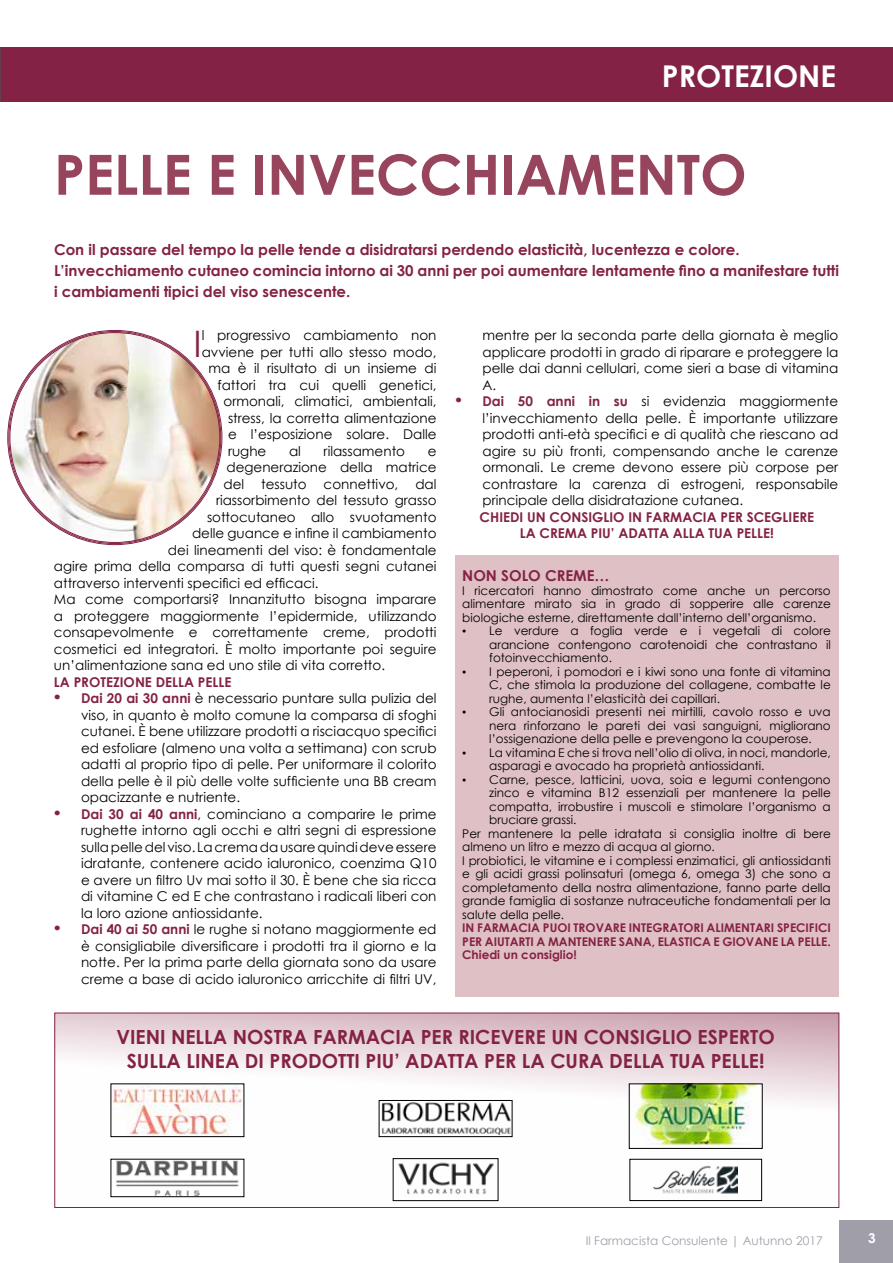
<style>
.page{position:relative;width:893px;height:1263px;background:#fff}
.page>*{position:absolute;margin:0;border:0;box-sizing:border-box;transform-origin:0 0}
.t1{font:700 55.5px "Century Gothic";color:#97455c}
.t2{font:36.45px "Century Gothic";color:#842245}
.t3{font:700 30px "Century Gothic";color:#fff}
.t4{font:700 19.5px/24px "Century Gothic";color:#842245;text-align:center}
.t5{font:700 15px/21px "Century Gothic";color:#842245}
.t6{font:13.5px/16.5px "Century Gothic";color:#000;text-align:justify}
.t7{font:700 13.5px/16.5px "Century Gothic";color:#842245;text-align:center}
.t8{font:700 13.5px "Century Gothic";color:#fff}
.t9{font:12px/13.5px "Century Gothic";color:#000;text-align:justify}
.t10{font:700 12px/13.5px "Century Gothic";color:#842245;text-align:justify}
.t11{font:12px "Century Gothic";color:#a09ea9}
.s1{font-family:"Times New Roman";font-weight:700;font-size:18px;color:#842245}
.s2{font-weight:700;color:#842245}
.s3{font-family:"Times New Roman"}
</style>
<div class="page">
<div style="left:840px;top:1220px;width:53px;height:43px;background:#a09ea9"></div>
<div style="left:0;top:48px;width:893px;height:54px;background:#842245"></div>
<svg style="left:56px;top:1015px;width:781px;height:187px"></svg>
<div style="left:455px;top:556px;width:383px;height:441px;background:#dfc0c5"></div>
<div style="left:54px;top:1013px;width:785px;height:195px;border:1px solid #842245"></div>
<img style="left:9px;top:331px;width:212px;height:212px;border-radius:106px">
<img style="left:113px;top:1086px;width:129px;height:49px">
<div style="left:111px;top:1084px;width:133px;height:53px;border:1px solid #000"></div>
<img style="left:381px;top:1102px;width:129px;height:33px">
<div style="left:379px;top:1100px;width:133px;height:37px;border:1px solid #000"></div>
<img style="left:631px;top:1086px;width:129px;height:60px">
<img style="left:113px;top:1161px;width:129px;height:34px">
<div style="left:111px;top:1159px;width:133px;height:38px;border:1px solid #000"></div>
<img style="left:653px;top:1161px;width:85px;height:38px">
<div style="left:630px;top:1159px;width:132px;height:42px;border:1px solid #000"></div>
<img style="left:395px;top:1160px;width:101px;height:39px">
<div style="left:393px;top:1158px;width:105px;height:43px;border:1px solid #000"></div>
<h3 class="t3" style="left:662px;top:53px;width:176px">PROTEZIONE</h3>
<h1 class="t1" style="left:54px;top:132px;width:694px">PELLE E INVECCHIAMENTO</h1>
<p class="t5" style="left:54px;top:238px;width:786px">Con il passare del tempo la pelle tende a disidratarsi perdendo elasticità, lucentezza e colore.<br>L’invecchiamento cutaneo comincia intorno ai 30 anni per poi aumentare lentamente fino a manifestare tutti i cambiamenti tipici del viso senescente.</p>
<h2 class="t2" style="left:194px;top:318px;width:10px">I</h2>
<p class="t6" style="left:202px;top:327px;width:236px">l progressivo cambiamento non</p>
<p class="t6" style="left:202px;top:344px;width:236px">avviene per tutti allo stesso modo,</p>
<p class="t6" style="left:208px;top:360px;width:229px">ma è il risultato di un insieme di</p>
<p class="t6" style="left:217px;top:377px;width:221px">fattori tra cui quelli genetici,</p>
<p class="t6" style="left:223px;top:393px;width:214px">ormonali, climatici, ambientali,</p>
<p class="t6" style="left:228px;top:410px;width:210px">stress, la corretta alimentazione</p>
<p class="t6" style="left:228px;top:426px;width:210px">e l’esposizione solare. Dalle</p>
<p class="t6" style="left:228px;top:443px;width:40px">rughe</p>
<p class="t6" style="left:289px;top:443px;width:13px">al</p>
<p class="t6" style="left:324px;top:443px;width:83px">rilassamento</p>
<p class="t6" style="left:223px;top:443px;width:215px;text-indent:204px">e degenerazione della matrice del</p>
<p class="t6" style="left:261px;top:476px;width:47px">tessuto</p>
<p class="t6" style="left:324px;top:476px;width:76px">connettivo,</p>
<p class="t6" style="left:415px;top:476px;width:23px">dal</p>
<p class="t6" style="left:216px;top:492px;width:222px">riassorbimento del tessuto grasso</p>
<p class="t6" style="left:207px;top:508px;width:231px">sottocutaneo allo svuotamento</p>
<p class="t6" style="left:192px;top:525px;width:246px">delle guance e infine il cambiamento</p>
<p class="t6" style="left:168px;top:541px;width:270px">dei lineamenti del viso: è fondamentale</p>
<p class="t6" style="left:54px;top:558px;width:384px">agire prima della comparsa di tutti questi segni cutanei</p>
<p class="t6" style="left:54px;top:574px;width:266px">attraverso interventi specifici ed efficaci.</p>
<p class="t6" style="left:54px;top:591px;width:384px">Ma come comportarsi? Innanzitutto bisogna imparare</p>
<p class="t6" style="left:54px;top:607px;width:384px">a proteggere maggiormente l’epidermide, utilizzando</p>
<p class="t6" style="left:54px;top:624px;width:384px">consapevolmente e correttamente creme, prodotti</p>
<p class="t6" style="left:54px;top:640px;width:384px">cosmetici ed integratori. È molto importante poi seguire</p>
<p class="t6" style="left:54px;top:657px;width:333px">un’alimentazione sana ed uno stile di vita corretto.</p>
<p class="t7" style="left:54px;top:673px;width:179px">LA PROTEZIONE DELLA PELLE</p>
<p class="t6" style="left:81px;top:690px;width:357px;text-indent:-27px"><span class="s1">•</span> <span class="s2">Dai 20 ai 30 anni</span> è necessario puntare sulla pulizia del viso, in quanto è molto comune la comparsa di sfoghi cutanei. È bene utilizzare prodotti a risciacquo specifici ed esfoliare (almeno una volta a settimana) con scrub adatti al proprio tipo di pelle. Per uniformare il colorito della pelle è il più delle volte sufficiente una BB cream opacizzante e nutriente.</p>
<p class="t6" style="left:81px;top:806px;width:357px;text-indent:-27px"><span class="s1">•</span> <span class="s2">Dai 30 ai 40 anni</span>, cominciano a comparire le prime rughette intorno agli occhi e altri segni di espressione sulla pelle del viso. La crema da usare quindi deve essere idratante, contenere acido ialuronico, coenzima Q10 e avere un filtro Uv mai sotto il 30. È bene che sia ricca di vitamine C ed E che contrastano i radicali liberi con la loro azione antiossidante.</p>
<p class="t6" style="left:81px;top:921px;width:357px;text-indent:-27px"><span class="s1">•</span> <span class="s2">Dai 40 ai 50 anni</span> le rughe si notano maggiormente ed è consigliabile diversificare i prodotti tra il giorno e la notte. Per la prima parte della giornata sono da usare creme a base di acido ialuronico arricchite di filtri UV,</p>
<p class="t6" style="left:482px;top:327px;width:357px">mentre per la seconda parte della giornata è meglio applicare prodotti in grado di riparare e proteggere la pelle dai danni cellulari, come sieri a base di vitamina A.</p>
<p class="t6" style="left:482px;top:393px;width:357px;text-indent:-27px"><span class="s1">•</span> <span class="s2">Dai 50 anni in su</span> si evidenzia maggiormente l’invecchiamento della pelle. è importante utilizzare prodotti anti-età specifici e di qualità che riescano ad agire su più fronti, compensando anche le carenze ormonali. Le creme devono essere più corpose per contrastare la carenza di estrogeni, responsabile principale della disidratazione cutanea.</p>
<p class="t7" style="left:480px;top:508px;width:336px">CHIEDI UN CONSIGLIO IN FARMACIA PER SCEGLIERE<br>LA CREMA PIU’ ADATTA ALLA TUA PELLE!</p>
<p class="t5" style="left:462px;top:564px;width:149px">NON SOLO CREME…</p>
<p class="t9" style="left:462px;top:583px;width:370px">I ricercatori hanno dimostrato come anche un percorso alimentare mirato sia in grado di sopperire alle carenze biologiche esterne, direttamente dall’interno dell’organismo.</p>
<p class="t9" style="left:489px;top:624px;width:343px;text-indent:-27px"><span class="s3">•</span> Le verdure a foglia verde e i vegetali di colore arancione contengono carotenoidi che contrastano il fotoinvecchiamento.</p>
<p class="t9" style="left:489px;top:664px;width:343px;text-indent:-27px"><span class="s3">•</span> I peperoni, i pomodori e i kiwi sono una fonte di vitamina C, che stimola la produzione del collagene, combatte le rughe, aumenta l’elasticità dei capillari.</p>
<p class="t9" style="left:489px;top:705px;width:343px;text-indent:-27px"><span class="s3">•</span> Gli antocianosidi presenti nei mirtilli, cavolo rosso e uva nera rinforzano le pareti dei vasi sanguigni, migliorano l’ossigenazione della pelle e prevengono la couperose.</p>
<p class="t9" style="left:489px;top:745px;width:343px;text-indent:-27px"><span class="s3">•</span> La vitamina E che si trova nell’olio di oliva, in noci, mandorle, asparagi e avocado ha proprietà antiossidanti.</p>
<p class="t9" style="left:462px;top:772px;width:370px"><span class="s3">•</span> Carne, pesce, latticini, uova, soia e legumi contengono</p>
<p class="t9" style="left:489px;top:786px;width:343px">zinco e vitamina B12 essenziali per mantenere la pelle</p>
<p class="t9" style="left:489px;top:799px;width:343px">compatta, irrobustire i muscoli e stimolare l’organismo a</p>
<p class="t9" style="left:489px;top:813px;width:89px">bruciare grassi.</p>
<p class="t9" style="left:462px;top:826px;width:370px">Per mantenere la pelle idratata si consiglia inoltre di bere</p>
<p class="t9" style="left:462px;top:840px;width:254px">almeno un litro e mezzo di acqua al giorno.</p>
<p class="t9" style="left:462px;top:853px;width:370px">I probiotici, le vitamine e i complessi enzimatici, gli antiossidanti</p>
<p class="t9" style="left:462px;top:867px;width:370px">e gli acidi grassi polinsaturi (omega 6, omega 3) che sono a</p>
<p class="t9" style="left:462px;top:880px;width:370px">completamento della nostra alimentazione, fanno parte della</p>
<p class="t9" style="left:462px;top:894px;width:370px">grande famiglia di sostanze nutraceutiche fondamentali per la</p>
<p class="t9" style="left:462px;top:907px;width:103px">salute della pelle.</p>
<p class="t10" style="left:462px;top:920px;width:370px">IN FARMACIA PUOI TROVARE INTEGRATORI ALIMENTARI SPECIFICI PER AIUTARTI A MANTENERE SANA, ELASTICA E GIOVANE LA PELLE.<br>Chiedi un consiglio!</p>
<h3 class="t4" style="left:116px;top:1024px;width:660px">VIENI NELLA NOSTRA FARMACIA PER RICEVERE UN CONSIGLIO ESPERTO<br>SULLA LINEA DI PRODOTTI PIU’ ADATTA PER LA CURA DELLA TUA PELLE!</h3>
<p class="t11" style="left:586px;top:1232px;width:238px">Il Farmacista Consulente | Autunno 2017</p>
<p class="t8" style="left:868px;top:1227px;width:9px">3</p>
</div>
